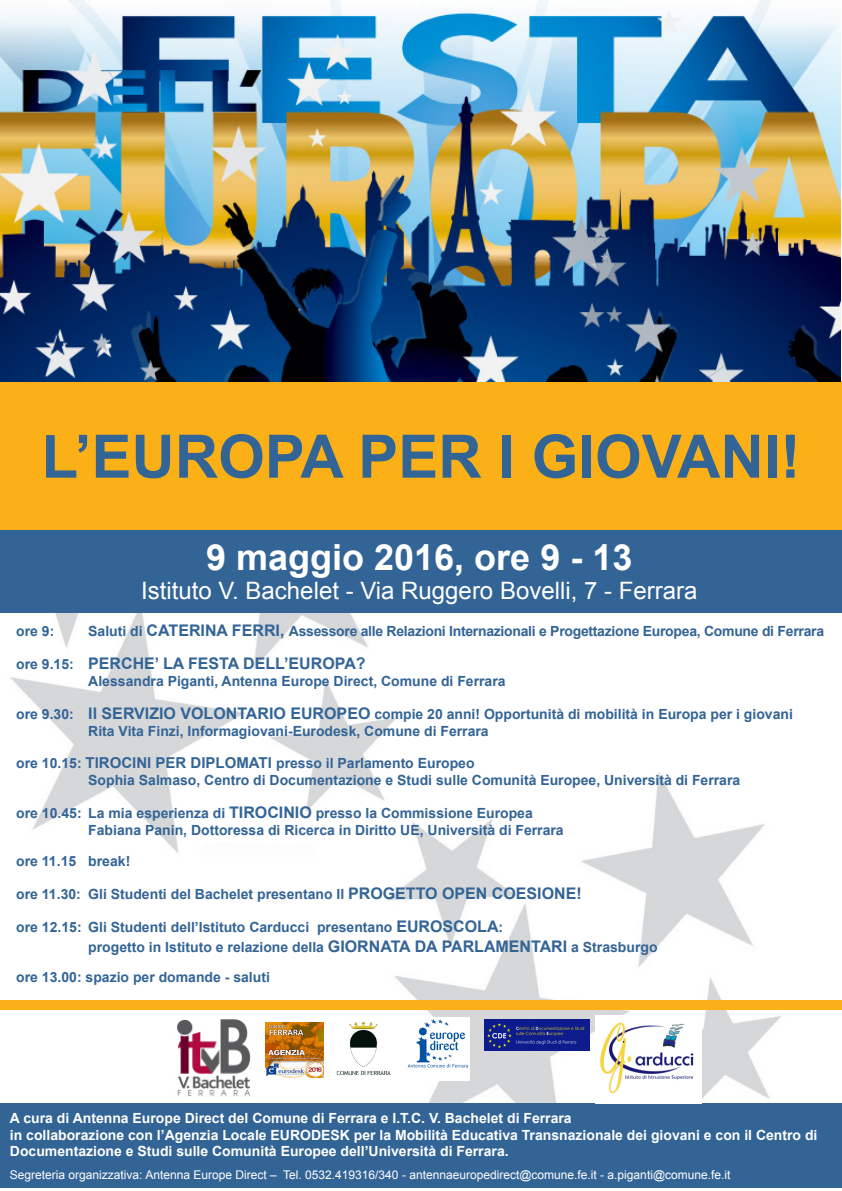
<style>
.page{position:relative;width:842px;height:1191px;background:#fff}
.page>*{position:absolute;margin:0;border:0;box-sizing:border-box;transform-origin:0 0}
.t1{font:700 60px "Arial";color:#336496}
.t2{font:700 36px "Arial";color:#fff}
.t3{font:24px "Arial";color:#fff}
.t4{font:700 16px "Arial";color:#336496}
.t5{font:700 14px "Arial";color:#336496}
.t6{font:700 14px/16.8px "Arial";color:#fff}
.t7{font:700 14px "Arial";letter-spacing:-.02em;color:#336496}
.t8{font:12px "Arial";color:#fff}
.s1{font-size:16px}
.s2{font-size:14px}
.s3{font-size:15px}
</style>
<div class="page">
<img style="left:385px;top:772px;width:400px;height:331px">
<img style="left:0;top:612px;width:401px;height:244px">
<div style="left:0;top:999px;width:842px;height:10px;background:#fbb017"></div>
<div style="left:0;top:381px;width:842px;height:149px;background:#fbb017"></div>
<div style="left:0;top:529px;width:841px;height:83px;background:#336496"></div>
<div style="left:0;top:1103px;width:842px;height:85px;background:#336496"></div>
<img style="left:407px;top:1017px;width:62px;height:63px">
<img style="left:484px;top:1020px;width:106px;height:30px">
<img style="left:336px;top:1020px;width:56px;height:57px">
<img style="left:0;top:0;width:841px;height:381px">
<img style="left:265px;top:1022px;width:58px;height:55px">
<img style="left:177px;top:1019px;width:74px;height:77px">
<img style="left:596px;top:1015px;width:105px;height:88px">
<p class="t1" style="left:41px;top:416px;width:760px">L’EUROPA PER I GIOVANI!</p>
<p class="t2" style="left:206px;top:533px;width:428px">9 maggio 2016, ore 9 - 13</p>
<p class="t3" style="left:141px;top:574px;width:558px">Istituto V. Bachelet - Via Ruggero Bovelli, 7 - Ferrara</p>
<p class="t5" style="left:16px;top:622px;width:40px">ore 9:</p>
<p class="t7" style="left:88px;top:622px;width:737px">Saluti di <span class="s1">CATERINA FERRI,</span> Assessore alle Relazioni Internazionali e Progettazione Europea, Comune di Ferrara</p>
<p class="t4" style="left:16px;top:653px;width:351px"><span class="s2">ore 9.15:</span> PERCHE’ LA FESTA DELL’EUROPA?</p>
<p class="t5" style="left:88px;top:672px;width:419px">Alessandra Piganti, Antenna Europe Direct, Comune di Ferrara</p>
<p class="t5" style="left:16px;top:705px;width:778px">ore 9.30: <span class="s1">Il SERVIZIO VOLONTARIO EUROPEO</span> compie 20 anni! Opportunità di mobilità in Europa per i giovani</p>
<p class="t5" style="left:88px;top:722px;width:402px">Rita Vita Finzi, Informagiovani-Eurodesk, Comune di Ferrara</p>
<p class="t5" style="left:16px;top:754px;width:460px">ore 10.15: <span class="s3">TIROCINI PER DIPLOMATI</span> presso il Parlamento Europeo</p>
<p class="t5" style="left:88px;top:771px;width:653px">Sophia Salmaso, Centro di Documentazione e Studi sulle Comunità Europee, Università di Ferrara</p>
<p class="t5" style="left:16px;top:804px;width:518px">ore 10.45: La mia esperienza di <span class="s1">TIROCINIO</span> presso la Commissione Europea</p>
<p class="t5" style="left:88px;top:821px;width:477px">Fabiana Panin, Dottoressa di Ricerca in Diritto UE, Università di Ferrara</p>
<p class="t5" style="left:16px;top:851px;width:116px">ore 11.15 break!</p>
<p class="t5" style="left:16px;top:885px;width:567px">ore 11.30: Gli Studenti del Bachelet presentano Il <span class="s1">PROGETTO OPEN COESIONE!</span></p>
<p class="t5" style="left:16px;top:918px;width:488px">ore 12.15: Gli Studenti dell’Istituto Carducci presentano <span class="s1">EUROSCOLA</span>:</p>
<p class="t5" style="left:88px;top:937px;width:571px">progetto in Istituto e relazione della <span class="s1">GIORNATA DA PARLAMENTARI</span> a Strasburgo</p>
<p class="t5" style="left:16px;top:968px;width:255px">ore 13.00: spazio per domande - saluti</p>
<p class="t6" style="left:10px;top:1109px;width:563px">A cura di Antenna Europe Direct del Comune di Ferrara e I.T.C. V. Bachelet di Ferrara</p>
<p class="t6" style="left:10px;top:1126px;width:809px">in collaborazione con l’Agenzia Locale EURODESK per la Mobilità Educativa Transnazionale dei giovani e con il Centro di<br>Documentazione e Studi sulle Comunità Europee dell’Università di Ferrara.</p>
<p class="t8" style="left:10px;top:1167px;width:722px">Segreteria organizzativa: Antenna Europe Direct – Tel. 0532.419316/340 - antennaeuropedirect@comune.fe.it - a.piganti@comune.fe.it</p>
</div>
